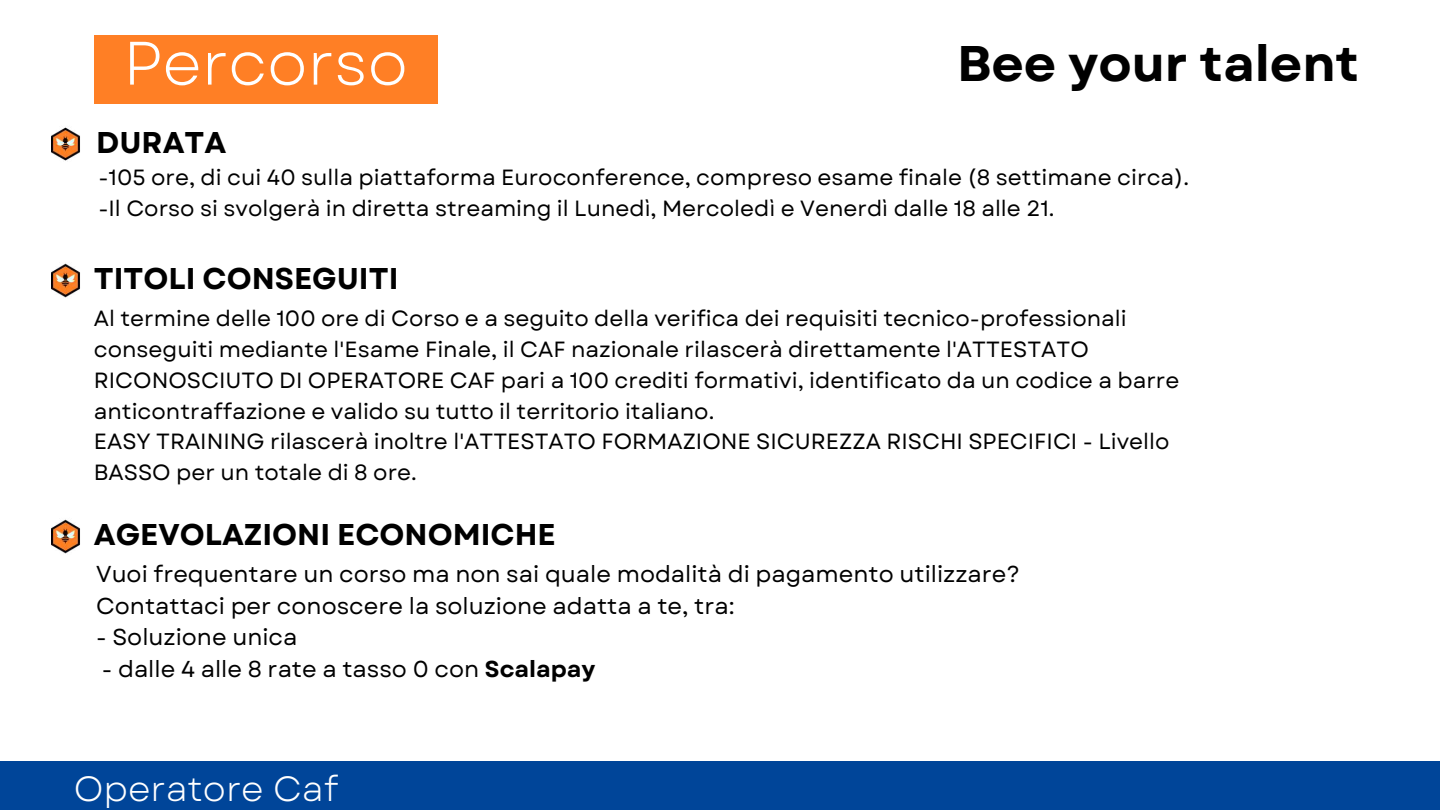
<style>
.page{position:relative;width:1440px;height:810px;background:#fff}
.page>*{position:absolute;margin:0;border:0;box-sizing:border-box;transform-origin:0 0}
.t1{font:61.2px "Garet";color:#fff}
.t2{font:700 50px "Garet";color:#000}
.t3{font:35px "Garet";color:#fff}
.t4{font:700 30px "Garet";color:#000}
.t5{font:23px/31.5px "Garet";color:#000}
.t6{font:22px/30.8px "Garet";color:#000}
.s1{font-weight:700}
</style>
<div class="page">
<div style="left:0;top:762px;width:1440px;height:48px;background:#004599"></div>
<div style="left:94px;top:35px;width:343px;height:69px;background:#ff7f25"></div>
<img style="left:52px;top:127px;width:28px;height:34px">
<img style="left:52px;top:263px;width:28px;height:35px">
<img style="left:52px;top:519px;width:28px;height:35px">
<h1 class="t1" style="left:123px;top:19px;width:286px">Percorso</h1>
<h2 class="t2" style="left:957px;top:28px;width:403px">Bee your talent</h2>
<h3 class="t4" style="left:96px;top:121px;width:132px">DURATA</h3>
<p class="t6" style="left:98px;top:162px;width:1092px">-105 ore, di cui 40 sulla piattaforma Euroconference, compreso esame finale (8 settimane circa). -Il Corso si svolgerà in diretta streaming il Lunedì, Mercoledì e Venerdì dalle 18 alle 21.</p>
<h3 class="t4" style="left:94px;top:257px;width:306px">TITOLI CONSEGUITI</h3>
<p class="t6" style="left:94px;top:303px;width:1087px">Al termine delle 100 ore di Corso e a seguito della verifica dei requisiti tecnico-professionali conseguiti mediante l'Esame Finale, il CAF nazionale rilascerà direttamente l'ATTESTATO RICONOSCIUTO DI OPERATORE CAF pari a 100 crediti formativi, identificato da un codice a barre anticontraffazione e valido su tutto il territorio italiano.<br>EASY TRAINING rilascerà inoltre l'ATTESTATO FORMAZIONE SICUREZZA RISCHI SPECIFICI - Livello BASSO per un totale di 8 ore.</p>
<h3 class="t4" style="left:94px;top:513px;width:463px">AGEVOLAZIONI ECONOMICHE</h3>
<p class="t5" style="left:96px;top:558px;width:925px">Vuoi frequentare un corso ma non sai quale modalità di pagamento utilizzare?<br>Contattaci per conoscere la soluzione adatta a te, tra:</p>
<p class="t5" style="left:96px;top:621px;width:203px">- Soluzione unica</p>
<p class="t5" style="left:102px;top:653px;width:495px">- dalle 4 alle 8 rate a tasso 0 con <span class="s1">Scalapay</span></p>
<h3 class="t3" style="left:74px;top:763px;width:266px">Operatore Caf</h3>
</div>
